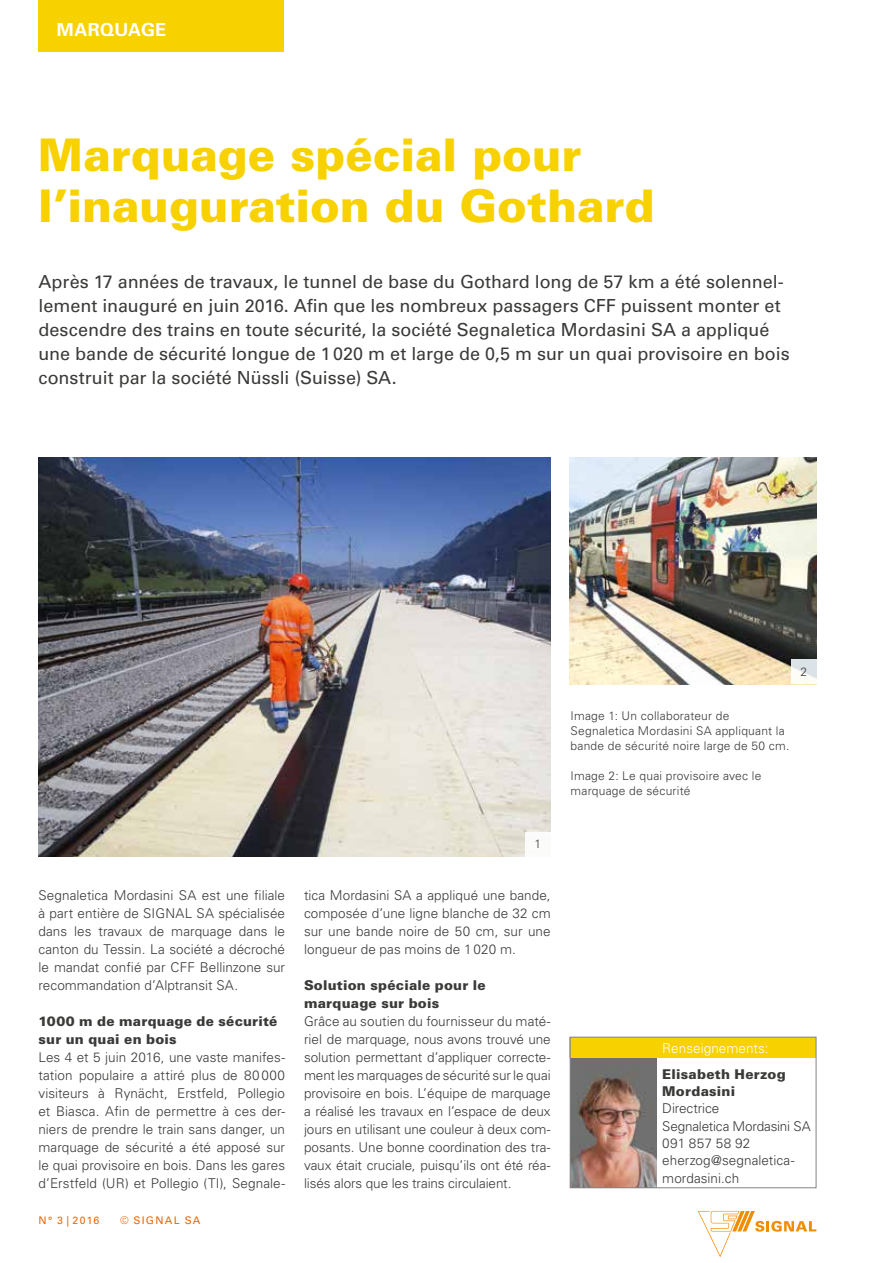
<style>
.page{position:relative;width:893px;height:1263px;background:#fff}
.page>*{position:absolute;margin:0;border:0;box-sizing:border-box;transform-origin:0 0}
.t1{font:900 45px/51px "Univers LT Std";letter-spacing:-.005em;color:#f7d100}
.t2{font:18px/24px "Univers LT Std";color:#3a3a39}
.t3{font:700 18px "Univers LT Std";letter-spacing:.015em;color:#fff}
.t4{font:300 13.5px/18px "Univers LT Std";color:#3a3a39;text-align:justify}
.t5{font:900 13.5px/18px "Univers LT Std";letter-spacing:.015em;color:#3a3a39}
.t6{font:300 13.5px "Univers LT Std";letter-spacing:.005em;color:#fff}
.t7{font:300 12px/15px "Univers LT Std";letter-spacing:.02em;color:#3a3a39}
.t8{font:10.5px "Univers LT Std";letter-spacing:.12em;color:#ec6500}
</style>
<div class="page">
<svg style="left:698px;top:1211px;width:118px;height:46px"></svg>
<img style="left:570px;top:458px;width:246px;height:226px">
<svg style="left:791px;top:659px;width:25px;height:25px"></svg>
<img style="left:38px;top:458px;width:513px;height:398px">
<div style="left:525px;top:832px;width:26px;height:24px;background:#fbfbfa"></div>
<img style="left:572px;top:1057px;width:85px;height:129px">
<div style="left:570px;top:1037px;width:246px;height:20px;background:#f7d100"></div>
<div style="left:570px;top:1037px;width:246px;height:151px;border:1px solid #828383"></div>
<div style="left:38px;top:0;width:246px;height:51px;background:#f7d100"></div>
<h2 class="t3" style="left:57px;top:19px;width:111px">MARQUAGE</h2>
<h1 class="t1" style="left:38px;top:129px;width:618px">Marquage spécial pour l’inauguration du Gothard</h1>
<p class="t2" style="left:38px;top:270px;width:753px">Après 17 années de travaux, le tunnel de base du Gothard long de 57 km a été solennel&shy;lement inauguré en juin 2016. Afin que les nombreux passagers CFF puissent monter et descendre des trains en toute sécurité, la société Segnaletica Mordasini SA a appliqué une bande de sécurité longue de 1020 m et large de 0,5 m sur un quai provisoire en bois construit par la société Nüssli (Suisse) SA.</p>
<p class="t7" style="left:535px;top:837px;width:8px">1</p>
<p class="t7" style="left:800px;top:664px;width:8px">2</p>
<p class="t7" style="left:570px;top:708px;width:220px">Image 1: Un collaborateur de<br>Segnaletica Mordasini SA appliquant la bande de sécurité noire large de 50 cm.</p>
<p class="t7" style="left:570px;top:768px;width:192px">Image 2: Le quai provisoire avec le marquage de sécurité</p>
<p class="t4" style="left:38px;top:886px;width:248px">Segnaletica Mordasini SA est une filiale à part entière de SIGNAL SA spécialisée dans les travaux de marquage dans le canton du Tessin. La société a décroché le mandat confié par CFF Bellinzone sur recommandation d’Alptransit SA.</p>
<p class="t5" style="left:38px;top:1012px;width:240px">1000 m de marquage de sécurité sur un quai en bois</p>
<p class="t4" style="left:38px;top:1048px;width:248px">Les 4 et 5 juin 2016, une vaste manifes&shy;tation populaire a attiré plus de 80000 visiteurs à Rynächt, Erstfeld, Pollegio et Biasca. Afin de permettre à ces der&shy;niers de prendre le train sans danger, un marquage de sécurité a été apposé sur le quai provisoire en bois. Dans les gares d’Erstfeld (UR) et Pollegio (TI), Segnale-</p>
<p class="t8" style="left:38px;top:1214px;width:62px">N° 3 | 2016</p>
<p class="t8" style="left:120px;top:1214px;width:82px">© SIGNAL SA</p>
<p class="t4" style="left:304px;top:886px;width:248px">tica Mordasini SA a appliqué une bande, composée d’une ligne blanche de 32 cm sur une bande noire de 50 cm, sur une longueur de pas moins de 1020 m.</p>
<p class="t5" style="left:304px;top:976px;width:183px">Solution spéciale pour le marquage sur bois</p>
<p class="t4" style="left:304px;top:1012px;width:248px">Grâce au soutien du fournisseur du maté&shy;riel de marquage, nous avons trouvé une solution permettant d’appliquer correcte&shy;ment les marquages de sécurité sur le quai provisoire en bois. L’équipe de marquage a réalisé les travaux en l’espace de deux jours en utilisant une couleur à deux com&shy;posants. Une bonne coordination des tra&shy;vaux était cruciale, puisqu’ils ont été réa&shy;lisés alors que les trains circulaient.</p>
<p class="t6" style="left:662px;top:1040px;width:108px">Renseignements:</p>
<p class="t5" style="left:662px;top:1065px;width:125px;line-height:17.2px">Elisabeth Herzog<br>Mordasini</p>
<p class="t4" style="left:662px;top:1100px;width:150px;line-height:17.2px;text-align:left">Directrice<br>Segnaletica Mordasini SA<br>091 857 58 92 eherzog@segnaletica&shy;mordasini.ch</p>
</div>
